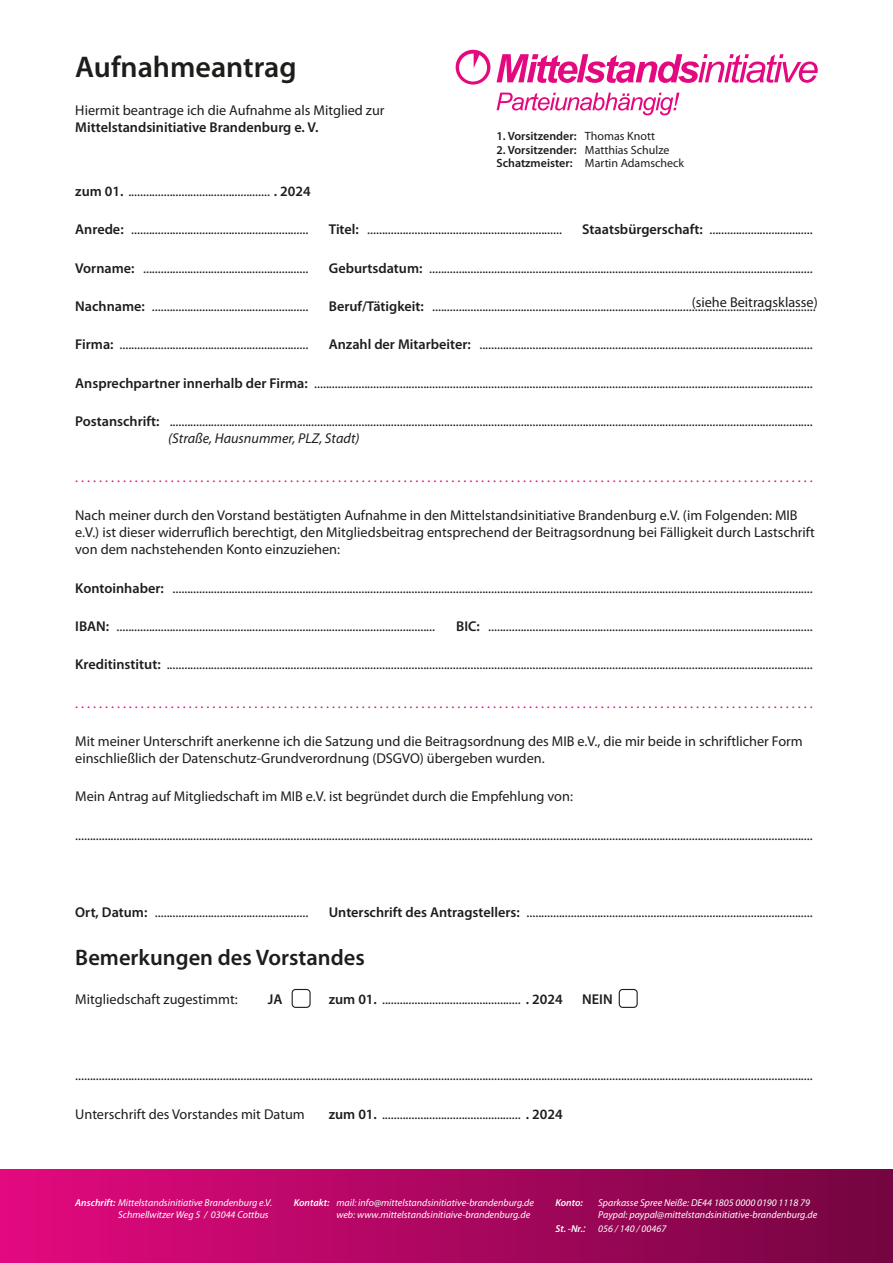
<style>
.page{position:relative;width:893px;height:1263px;background:#fff}
.page>*{position:absolute;margin:0;border:0;box-sizing:border-box;transform-origin:0 0}
.t1{font:600 30px "Myriad Pro";color:#1d1d1b}
.t2{font:600 22.5px "Myriad Pro";color:#1d1d1b}
.t3{font:14.25px/17.1px "Myriad Pro";color:#1d1d1b}
.t4{font:14.25px "Myriad Pro";color:#e4097f}
.t5{font:600 14.25px "Myriad Pro";color:#1d1d1b}
.t6{font:12px/13.5px "Myriad Pro";color:#1d1d1b}
.t7{font:600 12px "Myriad Pro";color:#1d1d1b}
.t8{font:italic 10.05px/12px "Myriad Pro";color:#fff}
.t9{font:italic 600 10.05px "Myriad Pro";color:#fff}
.s1{font-weight:400}
.s2{font-weight:600}
.s3{font-style:italic}
.s4{font-size:12px}
</style>
<div class="page">
<div style="left:0;top:1169px;width:893px;height:94px;background:linear-gradient(to right,#e4097f,#730540)"></div>
<svg style="left:497px;top:93px;width:182px;height:22px"></svg>
<svg style="left:497px;top:54px;width:321px;height:29px"></svg>
<svg style="left:456px;top:50px;width:34px;height:35px"></svg>
<div style="left:292px;top:989px;width:19px;height:19px;border:1px solid #1d1d1b;border-radius:3px"></div>
<div style="left:619px;top:989px;width:19px;height:19px;border:1px solid #1d1d1b;border-radius:3px"></div>
<h1 class="t1" style="left:75px;top:47px;width:223px">Aufnahmeantrag</h1>
<p class="t3" style="left:75px;top:101px;width:311px">Hiermit beantrage ich die Aufnahme als Mitglied zur</p>
<p class="t5" style="left:75px;top:118px;width:245px">Mittelstandsinitiative Brandenburg e. V.</p>
<p class="t7" style="left:496px;top:129px;width:160px">1. Vorsitzender: <span class="s1">Thomas Knott</span></p>
<p class="t6" style="left:496px;top:143px;width:189px"><span class="s2">2. Vorsitzender:</span> Matthias Schulze<br><span class="s2">Schatzmeister:</span> Martin Adamscheck</p>
<p class="t3" style="left:75px;top:182px;width:237px"><span class="s2">zum 01.</span> ................................................ <span class="s2">. 2024</span></p>
<p class="t3" style="left:75px;top:221px;width:235px"><span class="s2">Anrede:</span> ............................................................</p>
<p class="t3" style="left:329px;top:221px;width:235px"><span class="s2">Titel:</span> ..................................................................</p>
<p class="t3" style="left:582px;top:221px;width:232px"><span class="s2">Staatsbürgerschaft:</span> ...................................</p>
<p class="t3" style="left:75px;top:259px;width:235px"><span class="s2">Vorname:</span> ........................................................</p>
<p class="t3" style="left:329px;top:259px;width:485px"><span class="s2">Geburtsdatum:</span> ..................................................................................................................................</p>
<p class="t3" style="left:75px;top:297px;width:235px"><span class="s2">Nachname:</span> .....................................................</p>
<p class="t3" style="left:329px;top:297px;width:488px"><span class="s2">Beruf/Tätigkeit:</span> ..................................................................................................................................</p>
<p class="t3" style="left:75px;top:336px;width:235px"><span class="s2">Firma:</span> ................................................................</p>
<p class="t3" style="left:329px;top:336px;width:485px"><span class="s2">Anzahl der Mitarbeiter:</span> .................................................................................................................</p>
<p class="t3" style="left:75px;top:374px;width:739px"><span class="s2">Ansprechpartner innerhalb der Firma:</span> .........................................................................................................................................................................</p>
<p class="t3" style="left:168px;top:413px;width:646px;text-indent:-93px"><span class="s2">Postanschrift:</span> .......................................................................................................................................................................................................................... <span class="s3">(Straße, Hausnummer, PLZ, Stadt)</span></p>
<p class="t4" style="left:75px;top:468px;width:739px">. . . . . . . . . . . . . . . . . . . . . . . . . . . . . . . . . . . . . . . . . . . . . . . . . . . . . . . . . . . . . . . . . . . . . . . . . . . . . . . . . . . . . . . . . . . . . . . . . . . . . . . . . . . . . . . . . . . . . . . . . . . .</p>
<p class="t3" style="left:75px;top:506px;width:741px">Nach meiner durch den Vorstand bestätigten Aufnahme in den Mittelstandsinitiative Brandenburg e.V. (im Folgenden: MIB e.V.) ist dieser widerruflich berechtigt, den Mitgliedsbeitrag entsprechend der Beitragsordnung bei Fälligkeit durch Lastschrift von dem nachstehenden Konto einzuziehen:</p>
<p class="t3" style="left:75px;top:579px;width:739px"><span class="s2">Kontoinhaber:</span> .........................................................................................................................................................................................................................</p>
<p class="t3" style="left:75px;top:617px;width:361px"><span class="s2">IBAN:</span> ............................................................................................................</p>
<p class="t3" style="left:456px;top:617px;width:358px"><span class="s2">BIC:</span> ..............................................................................................................</p>
<p class="t3" style="left:75px;top:656px;width:739px"><span class="s2">Kreditinstitut:</span> ...........................................................................................................................................................................................................................</p>
<p class="t4" style="left:75px;top:694px;width:739px">. . . . . . . . . . . . . . . . . . . . . . . . . . . . . . . . . . . . . . . . . . . . . . . . . . . . . . . . . . . . . . . . . . . . . . . . . . . . . . . . . . . . . . . . . . . . . . . . . . . . . . . . . . . . . . . . . . . . . . . . . . . .</p>
<p class="t3" style="left:75px;top:732px;width:729px">Mit meiner Unterschrift anerkenne ich die Satzung und die Beitragsordnung des MIB e.V., die mir beide in schriftlicher Form einschließlich der Datenschutz-Grundverordnung (DSGVO) übergeben wurden.</p>
<p class="t3" style="left:75px;top:788px;width:499px">Mein Antrag auf Mitgliedschaft im MIB e.V. ist begründet durch die Empfehlung von:</p>
<p class="t3" style="left:75px;top:826px;width:739px">..........................................................................................................................................................................................................................................................</p>
<p class="t3" style="left:692px;top:294px;width:127px">(siehe Beitragsklasse)</p>
<p class="t3" style="left:75px;top:903px;width:235px"><span class="s2">Ort, Datum:</span> ....................................................</p>
<p class="t3" style="left:329px;top:903px;width:485px"><span class="s2">Unterschrift des Antragstellers:</span> .................................................................................................</p>
<h2 class="t2" style="left:75px;top:943px;width:291px">Bemerkungen des Vorstandes</h2>
<p class="t3" style="left:75px;top:990px;width:164px">Mitgliedschaft zugestimmt:</p>
<p class="t5" style="left:268px;top:990px;width:16px">JA</p>
<p class="t3" style="left:329px;top:990px;width:235px"><span class="s2">zum 01.</span> ............................................... <span class="s2">. 2024</span></p>
<p class="t5" style="left:582px;top:990px;width:32px">NEIN</p>
<p class="t3" style="left:75px;top:1067px;width:739px">..........................................................................................................................................................................................................................................................</p>
<p class="t3" style="left:75px;top:1105px;width:231px">Unterschrift des Vorstandes mit Datum</p>
<p class="t3" style="left:329px;top:1105px;width:235px"><span class="s2">zum 01.</span> ............................................... <span class="s2">. 2024</span></p>
<p class="t8" style="left:118px;top:1196px;width:156px;text-indent:-43px"><span class="s2">Anschrift:</span> Mittelstandsinitiative Brandenburg e.V.<br>Schmellwitzer Weg 5 / 03044 Cottbus</p>
<p class="t8" style="left:336px;top:1196px;width:199px;text-indent:-43px"><span class="s2">Kontakt:</span> mail: info@mittelstandsinitiative-brandenburg.de web: www.mittelstandsinitiaive-brandenburg.de</p>
<p class="t9" style="left:555px;top:1196px;width:29px">Konto:</p>
<p class="t8" style="left:598px;top:1196px;width:221px">Sparkasse Spree Neiße: DE44 1805 0000 0190 1118 79<br>Paypal: paypal@mittelstandsinitiative-brandenburg.de</p>
<p class="t8" style="left:555px;top:1223px;width:112px"><span class="s2">St. -Nr.</span><span class="s4">:</span> 056 / 140 / 00467</p>
</div>
